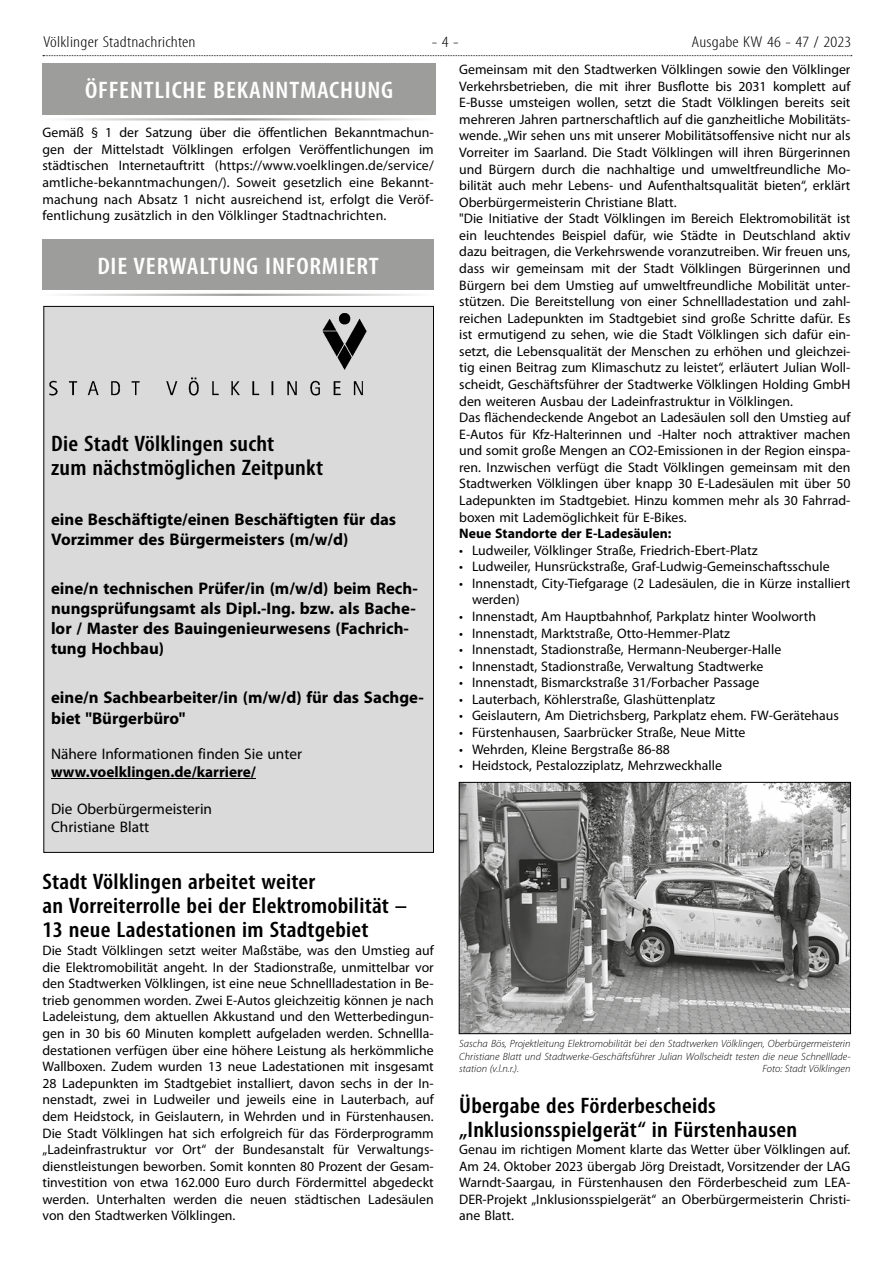
<style>
.page{position:relative;width:893px;height:1263px;background:#fff}
.page>*{position:absolute;margin:0;border:0;box-sizing:border-box;transform-origin:0 0}
.t1{font:600 condensed 24px "Myriad Pro";letter-spacing:.03em;color:#fff;scale:1.1 1}
.t2{font:600 condensed 22.5px/24px "Myriad Pro";letter-spacing:.01em;color:#000;scale:1.1 1}
.t3{font:700 16.8px/20.2px "Myriad Pro";color:#000}
.t4{font:300 condensed 15.75px "Myriad Pro";letter-spacing:.01em;color:#000;scale:1.2 1}
.t5{font:15.3px/18.5px "Myriad Pro";color:#000}
.t6{font:700 15.3px "Myriad Pro";color:#000}
.t7{font:13.8px/16.5px "Myriad Pro";color:#000;text-align:justify}
.t8{font:700 13.8px "Myriad Pro";color:#000}
.t9{font:italic 300 10.5px/12.6px "Myriad Pro";color:#000;text-align:justify}
</style>
<div class="page">
<svg style="left:43px;top:55px;width:809px;height:1px"></svg>
<div style="left:43px;top:64px;width:393px;height:51px;background:#9d9d9c"></div>
<hr style="left:43px;top:118px;width:393px;height:3px;background:#9d9d9c">
<div style="left:43px;top:239px;width:391px;height:51px;background:#9d9d9c"></div>
<hr style="left:43px;top:294px;width:391px;height:2px;background:#9d9d9c">
<img style="left:461px;top:784px;width:388px;height:248px">
<div style="left:459px;top:782px;width:392px;height:252px;border:1px solid #000"></div>
<div style="left:44px;top:306px;width:389px;height:546px;background:#dadada"></div>
<p class="t4" style="left:43px;top:33px;width:128px">Völklinger Stadtnachrichten</p>
<p class="t4" style="left:432px;top:33px;width:24px">- 4 -</p>
<p class="t4" style="left:692px;top:33px;width:135px">Ausgabe KW 46 - 47 / 2023</p>
<h1 class="t1" style="left:85px;top:76px;width:282px">ÖFFENTLICHE BEKANNTMACHUNG</h1>
<p class="t7" style="left:43px;top:124px;width:393px">Gemäß § 1 der Satzung über die öffentlichen Bekanntmachun&shy;gen der Mittelstadt Völklingen erfolgen Veröffentlichungen im städtischen Internetauftritt (https://www.voelklingen.de/service/ amtliche-bekanntmachungen/). Soweit gesetzlich eine Bekannt&shy;machung nach Absatz 1 nicht ausreichend ist, erfolgt die Veröf&shy;fentlichung zusätzlich in den Völklinger Stadtnachrichten.</p>
<h1 class="t1" style="left:97px;top:251px;width:257px">DIE VERWALTUNG INFORMIERT</h1>
<p class="t7" style="left:459px;top:61px;width:393px;text-align:left">Gemeinsam mit den Stadtwerken Völklingen sowie den Völklinger Verkehrsbetrieben, die mit ihrer Busflotte bis 2031 komplett auf E-Busse umsteigen wollen, setzt die Stadt Völklingen bereits seit mehreren Jahren partnerschaftlich auf die ganzheitliche Mobilitäts&shy;wende. „Wir sehen uns mit unserer Mobilitätsoffensive nicht nur als Vorreiter im Saarland. Die Stadt Völklingen will ihren Bürgerinnen und Bürgern durch die nachhaltige und umweltfreundliche Mo&shy;bilität auch mehr Lebens- und Aufenthaltsqualität bieten“, erklärt Oberbürgermeisterin Christiane Blatt.<br>"Die Initiative der Stadt Völklingen im Bereich Elektromobilität ist ein leuchtendes Beispiel dafür, wie Städte in Deutschland aktiv dazu beitragen, die Verkehrswende voranzutreiben. Wir freuen uns, dass wir gemeinsam mit der Stadt Völklingen Bürgerinnen und Bürgern bei dem Umstieg auf umweltfreundliche Mobilität unter&shy;stützen. Die Bereitstellung von einer Schnellladestation und zahl&shy;reichen Ladepunkten im Stadtgebiet sind große Schritte dafür. Es ist ermutigend zu sehen, wie die Stadt Völklingen sich dafür ein&shy;setzt, die Lebensqualität der Menschen zu erhöhen und gleichzei&shy;tig einen Beitrag zum Klimaschutz zu leistet“, erläutert Julian Woll&shy;scheidt, Geschäftsführer der Stadtwerke Völklingen Holding GmbH den weiteren Ausbau der Ladeinfrastruktur in Völklingen.<br>Das flächendeckende Angebot an Ladesäulen soll den Umstieg auf E-Autos für Kfz-Halterinnen und -Halter noch attraktiver machen und somit große Mengen an CO2-Emissionen in der Region einspa&shy;ren. Inzwischen verfügt die Stadt Völklingen gemeinsam mit den Stadtwerken Völklingen über knapp 30 E-Ladesäulen mit über 50<br>Ladepunkten im Stadtgebiet. Hinzu kommen mehr als 30 Fahrrad&shy;boxen mit Lademöglichkeit für E-Bikes.</p>
<p class="t8" style="left:459px;top:524px;width:214px">Neue Standorte der E-Ladesäulen:</p>
<p class="t7" style="left:459px;top:542px;width:300px">• Ludweiler, Völklinger Straße, Friedrich-Ebert-Platz</p>
<p class="t7" style="left:459px;top:558px;width:372px">• Ludweiler, Hunsrückstraße, Graf-Ludwig-Gemeinschaftsschule</p>
<p class="t7" style="left:472px;top:575px;width:380px;text-indent:-13px">• Innenstadt, City-Tiefgarage (2 Ladesäulen, die in Kürze installiert werden)</p>
<p class="t7" style="left:459px;top:608px;width:358px">• Innenstadt, Am Hauptbahnhof, Parkplatz hinter Woolworth</p>
<p class="t7" style="left:459px;top:624px;width:272px">• Innenstadt, Marktstraße, Otto-Hemmer-Platz</p>
<p class="t7" style="left:459px;top:641px;width:323px">• Innenstadt, Stadionstraße, Hermann-Neuberger-Halle</p>
<p class="t7" style="left:459px;top:658px;width:306px">• Innenstadt, Stadionstraße, Verwaltung Stadtwerke</p>
<p class="t7" style="left:459px;top:674px;width:302px">• Innenstadt, Bismarckstraße 31/Forbacher Passage</p>
<p class="t7" style="left:459px;top:691px;width:257px">• Lauterbach, Köhlerstraße, Glashüttenplatz</p>
<p class="t7" style="left:459px;top:707px;width:381px">• Geislautern, Am Dietrichsberg, Parkplatz ehem. FW-Gerätehaus</p>
<p class="t7" style="left:459px;top:724px;width:288px">• Fürstenhausen, Saarbrücker Straße, Neue Mitte</p>
<p class="t7" style="left:459px;top:740px;width:212px">• Wehrden, Kleine Bergstraße 86-88</p>
<p class="t7" style="left:459px;top:757px;width:264px">• Heidstock, Pestalozziplatz, Mehrzweckhalle</p>
<h2 class="t2" style="left:51px;top:431px;width:249px">Die Stadt Völklingen sucht<br>zum nächstmöglichen Zeitpunkt</h2>
<p class="t3" style="left:51px;top:508px;width:347px">eine Beschäftigte/einen Beschäftigten für das<br>Vorzimmer des Bürgermeisters (m/w/d)</p>
<p class="t3" style="left:51px;top:577px;width:368px">eine/n technischen Prüfer/in (m/w/d) beim Rech&shy;nungsprüfungsamt als Dipl.-Ing. bzw. als Bache&shy;lor / Master des Bauingenieurwesens (Fachrich&shy;tung Hochbau)</p>
<p class="t3" style="left:51px;top:687px;width:375px">eine/n Sachbearbeiter/in (m/w/d) für das Sachge&shy;biet "Bürgerbüro"</p>
<p class="t5" style="left:51px;top:744px;width:253px">Nähere Informationen finden Sie unter</p>
<p class="t6" style="left:51px;top:762px;width:206px">www.voelklingen.de/karriere/</p>
<p class="t5" style="left:51px;top:799px;width:163px">Die Oberbürgermeisterin<br>Christiane Blatt</p>
<h2 class="t2" style="left:43px;top:869px;width:333px">Stadt Völklingen arbeitet weiter<br>an Vorreiterrolle bei der Elektromobilität –<br>13 neue Ladestationen im Stadtgebiet</h2>
<p class="t7" style="left:43px;top:942px;width:393px">Die Stadt Völklingen setzt weiter Maßstäbe, was den Umstieg auf die Elektromobilität angeht. In der Stadionstraße, unmittelbar vor den Stadtwerken Völklingen, ist eine neue Schnellladestation in Be&shy;trieb genommen worden. Zwei E-Autos gleichzeitig können je nach Ladeleistung, dem aktuellen Akkustand und den Wetterbedingun&shy;gen in 30 bis 60 Minuten komplett aufgeladen werden. Schnellla&shy;destationen verfügen über eine höhere Leistung als herkömmliche Wallboxen. Zudem wurden 13 neue Ladestationen mit insgesamt 28 Ladepunkten im Stadtgebiet installiert, davon sechs in der In&shy;nenstadt, zwei in Ludweiler und jeweils eine in Lauterbach, auf dem Heidstock, in Geislautern, in Wehrden und in Fürstenhausen.<br>Die Stadt Völklingen hat sich erfolgreich für das Förderprogramm „Ladeinfrastruktur vor Ort“ der Bundesanstalt für Verwaltungs&shy;dienstleistungen beworben. Somit konnten 80 Prozent der Gesam&shy;tinvestition von etwa 162.000 Euro durch Fördermittel abgedeckt werden. Unterhalten werden die neuen städtischen Ladesäulen von den Stadtwerken Völklingen.</p>
<p class="t9" style="left:459px;top:1037px;width:393px">Sascha Bös, Projektleitung Elektromobilität bei den Stadtwerken Völklingen, Oberbürgermeisterin Christiane Blatt und Stadtwerke-Geschäftsführer Julian Wollscheidt testen die neue Schnelllade&shy;station (v.l.n.r.).</p>
<p class="t9" style="left:762px;top:1062px;width:89px">Foto: Stadt Völklingen</p>
<h2 class="t2" style="left:459px;top:1093px;width:309px">Übergabe des Förderbescheids „Inklusionsspielgerät“ in Fürstenhausen</h2>
<p class="t7" style="left:459px;top:1141px;width:393px">Genau im richtigen Moment klarte das Wetter über Völklingen auf.<br>Am 24. Oktober 2023 übergab Jörg Dreistadt, Vorsitzender der LAG Warndt-Saargau, in Fürstenhausen den Förderbescheid zum LEA-DER-Projekt „Inklusionsspielgerät“ an Oberbürgermeisterin Christi&shy;ane Blatt.</p>
</div>
